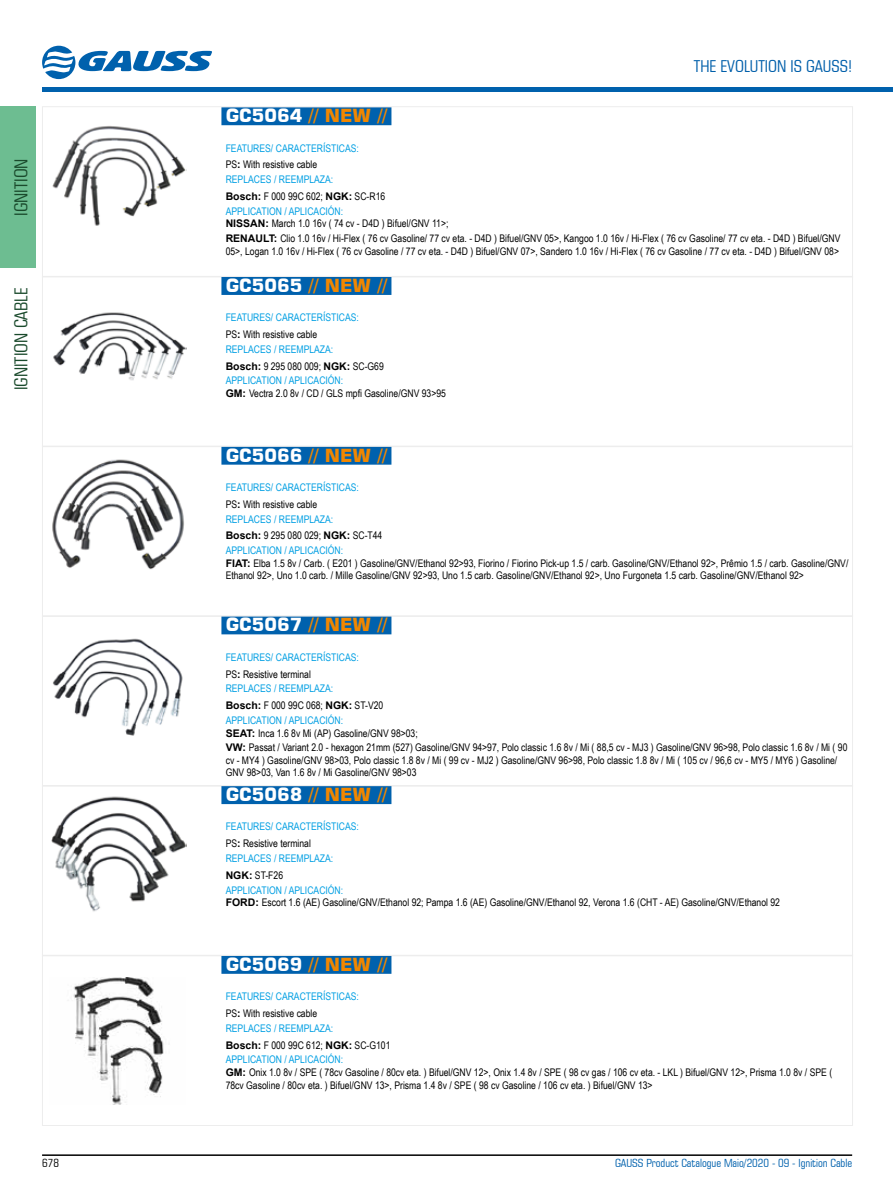
<style>
.page{position:relative;width:893px;height:1191px;background:#fff}
.page>*{position:absolute;margin:0;border:0;box-sizing:border-box;transform-origin:0 0}
.t1{font:700 18px "Square 721 BT";color:#f18700}
.t2{font:condensed 18px "Square 721 BT";color:#1a4a2c}
.t3{font:condensed 16.5px "Square 721 BT";color:#005faa}
.t4{font:condensed 11.25px "Square 721 BT";color:#0061ad}
.t5{font:condensed 11.25px "Square 721 BT";color:#000}
.t6{font:10.5px/12.6px "Arial Narrow";color:#000}
.t7{font:10.5px/16.8px "Arial Narrow";color:#009fe3}
.s1{color:#fff}
.s2{color:#000}
.s3{font-family:"Arial";font-weight:700;color:#000}
.s4{color:#009fe3}
.s5{font-family:"Arial";font-weight:700}
</style>
<div class="page">
<hr style="left:42px;top:1154px;width:810px;height:1px;background:#000">
<div style="left:0;top:106px;width:36px;height:162px;background:#6dbd91"></div>
<svg style="left:42px;top:46px;width:170px;height:33px"></svg>
<hr style="left:42px;top:87px;width:851px;height:4px;background:#0061ad">
<div style="left:221px;top:107px;width:170px;height:18px;background:#0061ad"></div>
<div style="left:42px;top:106px;width:811px;height:171px;border:1px solid #ededed"></div>
<img style="left:52px;top:126px;width:134px;height:100px">
<div style="left:221px;top:277px;width:170px;height:18px;background:#0061ad"></div>
<div style="left:42px;top:276px;width:811px;height:171px;border:1px solid #ededed"></div>
<img style="left:53px;top:312px;width:133px;height:69px">
<div style="left:221px;top:446px;width:170px;height:18px;background:#0061ad"></div>
<div style="left:42px;top:446px;width:811px;height:170px;border:1px solid #ededed"></div>
<img style="left:52px;top:459px;width:132px;height:111px">
<div style="left:221px;top:616px;width:170px;height:18px;background:#0061ad"></div>
<div style="left:42px;top:615px;width:811px;height:171px;border:1px solid #ededed"></div>
<img style="left:53px;top:638px;width:130px;height:98px">
<div style="left:221px;top:786px;width:170px;height:18px;background:#0061ad"></div>
<div style="left:42px;top:785px;width:811px;height:171px;border:1px solid #ededed"></div>
<img style="left:51px;top:796px;width:135px;height:116px">
<div style="left:221px;top:955px;width:170px;height:18px;background:#0061ad"></div>
<div style="left:42px;top:955px;width:811px;height:170px;border:1px solid #ededed"></div>
<img style="left:73px;top:977px;width:91px;height:127px">
<h1 class="t2" style="left:10px;top:216px;width:59px;rotate:-90deg">IGNITION</h1>
<h1 class="t2" style="left:10px;top:390px;width:104px;rotate:-90deg">IGNITION CABLE</h1>
<h2 class="t3" style="left:694px;top:56px;width:160px">THE EVOLUTION IS GAUSS!</h2>
<h1 class="t1" style="left:226px;top:105px;width:163px"><span class="s1">GC5064</span> // NEW //</h1>
<p class="t7" style="left:226px;top:139px;width:135px">FEATURES/ CARACTERÍSTICAS:<br><span class="s2">PS</span><span class="s3">:</span> <span class="s2">With resistive cable</span></p>
<p class="t7" style="left:226px;top:171px;width:161px">REPLACES / REEMPLAZA:<br><span class="s3">Bosch:</span> <span class="s2">F 000 99C 602;</span> <span class="s3">NGK:</span> <span class="s2">SC-R16</span></p>
<p class="t6" style="left:226px;top:204px;width:224px"><span class="s4">APPLICATION / APLICACIÓN:<br></span><span class="s5">NISSAN:</span> March 1.0 16v ( 74 cv - D4D ) Bifuel/GNV 11&gt;;</p>
<p class="t6" style="left:226px;top:232px;width:616px"><span class="s5">RENAULT:</span> Clio 1.0 16v / Hi-Flex ( 76 cv Gasoline/ 77 cv eta. - D4D ) Bifuel/GNV 05&gt;, Kangoo 1.0 16v / Hi-Flex ( 76 cv Gasoline/ 77 cv eta. - D4D ) Bifuel/GNV<br>05&gt;, Logan 1.0 16v / Hi-Flex ( 76 cv Gasoline / 77 cv eta. - D4D ) Bifuel/GNV 07&gt;, Sandero 1.0 16v / Hi-Flex ( 76 cv Gasoline / 77 cv eta. - D4D ) Bifuel/GNV 08&gt;</p>
<h1 class="t1" style="left:226px;top:274px;width:163px"><span class="s1">GC5065</span> // NEW //</h1>
<p class="t7" style="left:226px;top:309px;width:135px">FEATURES/ CARACTERÍSTICAS:<br><span class="s2">PS</span><span class="s3">:</span> <span class="s2">With resistive cable</span></p>
<p class="t7" style="left:226px;top:340px;width:160px">REPLACES / REEMPLAZA:<br><span class="s3">Bosch:</span> <span class="s2">9 295 080 009;</span> <span class="s3">NGK:</span> <span class="s2">SC-G69</span></p>
<p class="t6" style="left:226px;top:374px;width:222px"><span class="s4">APPLICATION / APLICACIÓN:<br></span><span class="s5">GM:</span> Vectra 2.0 8v / CD / GLS mpfi Gasoline/GNV 93&gt;95</p>
<h1 class="t1" style="left:226px;top:444px;width:163px"><span class="s1">GC5066</span> // NEW //</h1>
<p class="t7" style="left:226px;top:478px;width:135px">FEATURES/ CARACTERÍSTICAS:<br><span class="s2">PS</span><span class="s3">:</span> <span class="s2">With resistive cable</span></p>
<p class="t7" style="left:226px;top:510px;width:158px">REPLACES / REEMPLAZA:<br><span class="s3">Bosch:</span> <span class="s2">9 295 080 029;</span> <span class="s3">NGK:</span> <span class="s2">SC-T44</span></p>
<p class="t6" style="left:226px;top:544px;width:624px"><span class="s4">APPLICATION / APLICACIÓN:<br></span><span class="s5">FIAT:</span> Elba 1.5 8v / Carb. ( E201 ) Gasoline/GNV/Ethanol 92&gt;93, Fiorino / Fiorino Pick-up 1.5 / carb. Gasoline/GNV/Ethanol 92&gt;, Prêmio 1.5 / carb. Gasoline/GNV/<br>Ethanol 92&gt;, Uno 1.0 carb. / Mille Gasoline/GNV 92&gt;93, Uno 1.5 carb. Gasoline/GNV/Ethanol 92&gt;, Uno Furgoneta 1.5 carb. Gasoline/GNV/Ethanol 92&gt;</p>
<h1 class="t1" style="left:226px;top:614px;width:163px"><span class="s1">GC5067</span> // NEW //</h1>
<p class="t7" style="left:226px;top:648px;width:135px">FEATURES/ CARACTERÍSTICAS:<br><span class="s2">PS</span><span class="s3">:</span> <span class="s2">Resistive terminal</span></p>
<p class="t7" style="left:226px;top:680px;width:159px">REPLACES / REEMPLAZA:<br><span class="s3">Bosch:</span> <span class="s2">F 000 99C 068;</span> <span class="s3">NGK:</span> <span class="s2">ST-V20</span></p>
<p class="t6" style="left:226px;top:713px;width:194px"><span class="s4">APPLICATION / APLICACIÓN:<br></span><span class="s5">SEAT:</span> Inca 1.6 8v Mi (AP) Gasoline/GNV 98&gt;03;</p>
<p class="t6" style="left:226px;top:741px;width:623px"><span class="s5">VW:</span> Passat / Variant 2.0 - hexagon 21mm (527) Gasoline/GNV 94&gt;97, Polo classic 1.6 8v / Mi ( 88,5 cv - MJ3 ) Gasoline/GNV 96&gt;98, Polo classic 1.6 8v / Mi ( 90 cv - MY4 ) Gasoline/GNV 98&gt;03, Polo classic 1.8 8v / Mi ( 99 cv - MJ2 ) Gasoline/GNV 96&gt;98, Polo classic 1.8 8v / Mi ( 105 cv / 96,6 cv - MY5 / MY6 ) Gasoline/<br>GNV 98&gt;03, Van 1.6 8v / Mi Gasoline/GNV 98&gt;03</p>
<h1 class="t1" style="left:226px;top:783px;width:163px"><span class="s1">GC5068</span> // NEW //</h1>
<p class="t7" style="left:226px;top:818px;width:135px">FEATURES/ CARACTERÍSTICAS:<br><span class="s2">PS</span><span class="s3">:</span> <span class="s2">Resistive terminal</span></p>
<p class="t7" style="left:226px;top:849px;width:109px">REPLACES / REEMPLAZA:<br><span class="s3">NGK:</span> <span class="s2">ST-F26</span></p>
<p class="t6" style="left:226px;top:883px;width:556px"><span class="s4">APPLICATION / APLICACIÓN:<br></span><span class="s5">FORD:</span> Escort 1.6 (AE) Gasoline/GNV/Ethanol 92; Pampa 1.6 (AE) Gasoline/GNV/Ethanol 92, Verona 1.6 (CHT - AE) Gasoline/GNV/Ethanol 92</p>
<h1 class="t1" style="left:226px;top:953px;width:163px"><span class="s1">GC5069</span> // NEW //</h1>
<p class="t7" style="left:226px;top:987px;width:135px">FEATURES/ CARACTERÍSTICAS:<br><span class="s2">PS</span><span class="s3">:</span> <span class="s2">With resistive cable</span></p>
<p class="t7" style="left:226px;top:1019px;width:166px">REPLACES / REEMPLAZA:<br><span class="s3">Bosch:</span> <span class="s2">F 000 99C 612;</span> <span class="s3">NGK:</span> <span class="s2">SC-G101</span></p>
<p class="t6" style="left:226px;top:1053px;width:608px"><span class="s4">APPLICATION / APLICACIÓN:<br></span><span class="s5">GM:</span> Onix 1.0 8v / SPE ( 78cv Gasoline / 80cv eta. ) Bifuel/GNV 12&gt;, Onix 1.4 8v / SPE ( 98 cv gas / 106 cv eta. - LKL ) Bifuel/GNV 12&gt;, Prisma 1.0 8v / SPE (<br>78cv Gasoline / 80cv eta. ) Bifuel/GNV 13&gt;, Prisma 1.4 8v / SPE ( 98 cv Gasoline / 106 cv eta. ) Bifuel/GNV 13&gt;</p>
<p class="t5" style="left:42px;top:1156px;width:18px">678</p>
<p class="t4" style="left:615px;top:1156px;width:239px">GAUSS Product Catalogue Maio/2020 - 09 - Ignition Cable</p>
</div>
